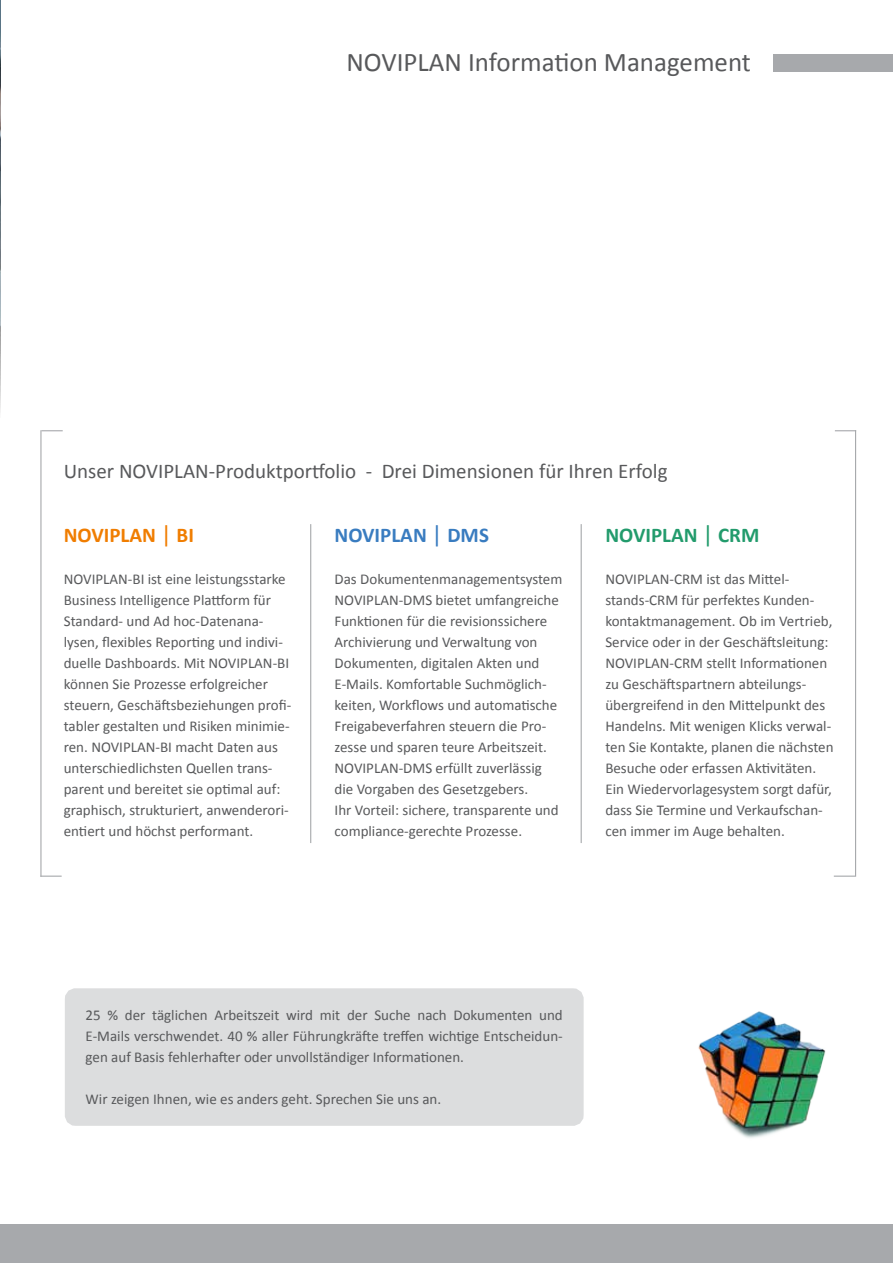
<style>
.page{position:relative;width:893px;height:1263px;background:#fff}
.page>*{position:absolute;margin:0;border:0;box-sizing:border-box;transform-origin:0 0}
.t1{font:27px "Calibri";color:#58595b}
.t2{font:21px "Calibri";color:#58595b}
.t3{font:700 21px "Calibri";color:#397cc0}
.t4{font:700 21px "Calibri";color:#229b6c}
.t5{font:700 21px "Calibri";color:#f07d00}
.t6{font:15px/21px "Calibri";color:#58595b}
.s1{font-weight:400;font-size:24px}
</style>
<div class="page">
<img style="left:0;top:0;width:1px;height:413px">
<div style="left:73px;top:996px;width:502px;height:121px;background:#dcddde;border-radius:3px"></div>
<div style="left:65px;top:988px;width:519px;height:138px;border:16px solid #dcddde;border-radius:3px"></div>
<img style="left:698px;top:1011px;width:128px;height:127px">
<hr style="left:310px;top:524px;width:1px;height:319px;background:#a7a9ac">
<hr style="left:581px;top:524px;width:1px;height:319px;background:#a7a9ac">
<svg style="left:42px;top:430px;width:21px;height:1px"></svg>
<hr style="left:40px;top:430px;width:2px;height:447px;background:#a7a9ac">
<hr style="left:40px;top:875px;width:22px;height:2px;background:#a7a9ac">
<hr style="left:834px;top:875px;width:21px;height:2px;background:#a7a9ac">
<hr style="left:855px;top:430px;width:1px;height:447px;background:#a7a9ac">
<svg style="left:835px;top:430px;width:20px;height:1px"></svg>
<div style="left:774px;top:54px;width:119px;height:17px;background:#a7a9ac"></div>
<div style="left:0;top:1225px;width:893px;height:38px;background:#a7a9ac"></div>
<h1 class="t1" style="left:346px;top:45px;width:406px">NOVIPLAN Information Management</h1>
<h2 class="t2" style="left:64px;top:458px;width:605px">Unser NOVIPLAN-Produktportfolio - Drei Dimensionen für Ihren Erfolg</h2>
<h2 class="t5" style="left:64px;top:522px;width:129px">NOVIPLAN <span class="s1">|</span> BI</h2>
<p class="t6" style="left:64px;top:569px;width:229px">NOVIPLAN-BI ist eine leistungsstarke Business Intelligence Plattform für Standard- und Ad hoc-Datenana&shy;lysen, flexibles Reporting und indivi&shy;duelle Dashboards. Mit NOVIPLAN-BI können Sie Prozesse erfolgreicher steuern, Geschäftsbeziehungen profi&shy;tabler gestalten und Risiken minimie&shy;ren. NOVIPLAN-BI macht Daten aus unterschiedlichsten Quellen trans&shy;parent und bereitet sie optimal auf: graphisch, strukturiert, anwenderori&shy;entiert und höchst performant.</p>
<h2 class="t3" style="left:335px;top:522px;width:155px">NOVIPLAN <span class="s1">|</span>DMS</h2>
<p class="t6" style="left:335px;top:569px;width:229px">Das Dokumentenmanagementsystem NOVIPLAN-DMS bietet umfangreiche Funktionen für die revisionssichere Archivierung und Verwaltung von Dokumenten, digitalen Akten und E-Mails. Komfortable Suchmöglich&shy;keiten, Workflows und automatische Freigabeverfahren steuern die Pro&shy;zesse und sparen teure Arbeitszeit.<br>NOVIPLAN-DMS erfüllt zuverlässig die Vorgaben des Gesetzgebers.<br>Ihr Vorteil: sichere, transparente und compliance-gerechte Prozesse.</p>
<h2 class="t4" style="left:605px;top:522px;width:156px">NOVIPLAN <span class="s1">|</span> CRM</h2>
<p class="t6" style="left:605px;top:569px;width:230px">NOVIPLAN-CRM ist das Mittel&shy;stands-CRM für perfektes Kunden&shy;kontaktmanagement. Ob im Vertrieb, Service oder in der Geschäftsleitung:<br>NOVIPLAN-CRM stellt Informationen zu Geschäftspartnern abteilungs&shy;übergreifend in den Mittelpunkt des Handelns. Mit wenigen Klicks verwal&shy;ten Sie Kontakte, planen die nächsten Besuche oder erfassen Aktivitäten.<br>Ein Wiedervorlagesystem sorgt dafür, dass Sie Termine und Verkaufschan&shy;cen immer im Auge behalten.</p>
<p class="t6" style="left:86px;top:1005px;width:479px;text-align:justify">25 % der täglichen Arbeitszeit wird mit der Suche nach Dokumenten und E-Mails verschwendet. 40 % aller Führungkräfte treffen wichtige Entscheidun&shy;gen auf Basis fehlerhafter oder unvollständiger Informationen.</p>
<p class="t6" style="left:86px;top:1089px;width:357px">Wir zeigen Ihnen, wie es anders geht. Sprechen Sie uns an.</p>
</div>
